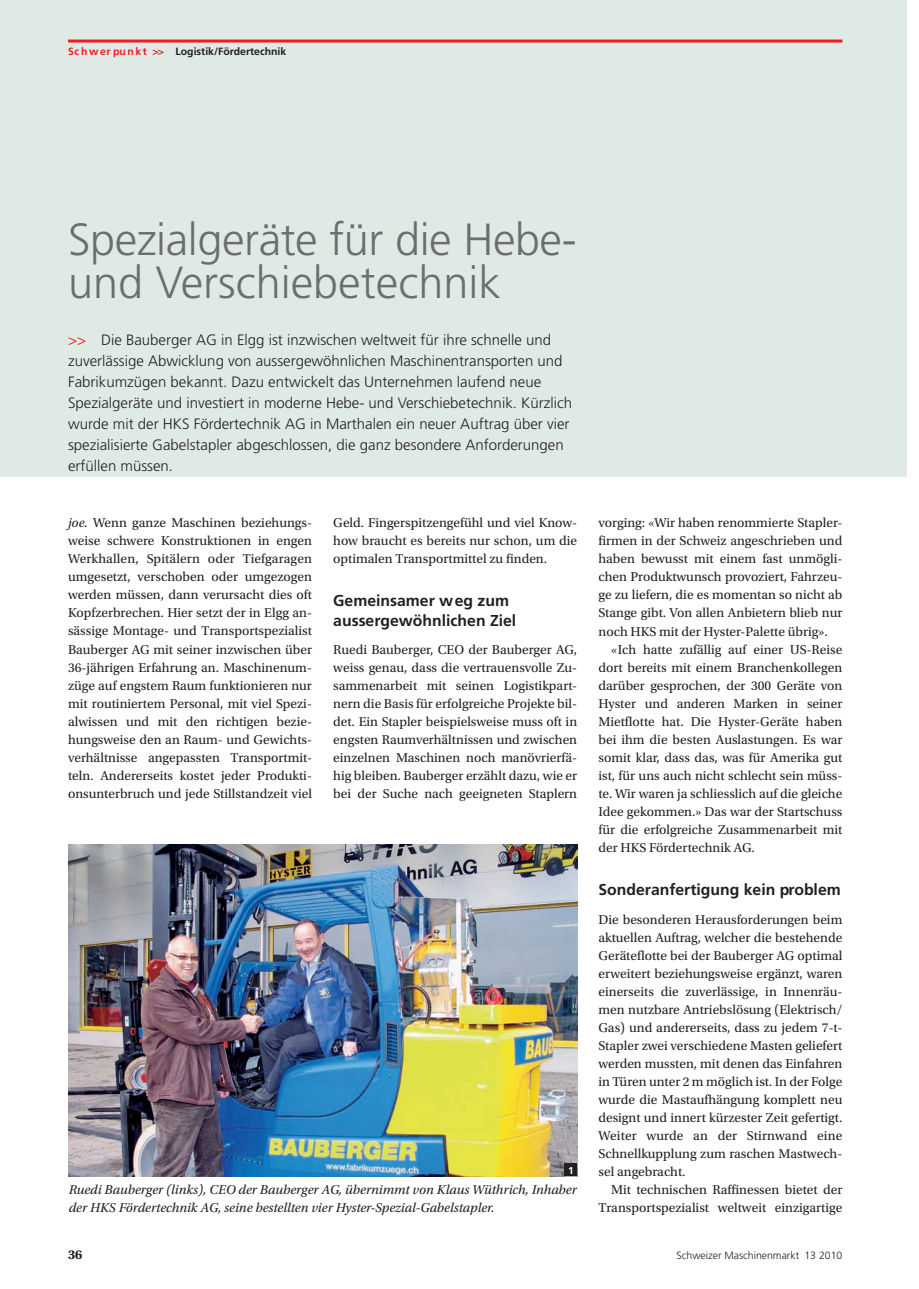
<style>
.page{position:relative;width:919px;height:1289px;background:#fff}
.page>*{position:absolute;margin:0;border:0;box-sizing:border-box;transform-origin:0 0}
.t1{font:300 45px/43.5px "Frutiger LT Std";letter-spacing:-.01em;color:#6c6d70}
.t2{font:700 15.75px/19.5px "Frutiger LT Std";color:#231f20}
.t3{font:300 15px/21px "Frutiger LT Std";color:#231f20}
.t4{font:13.5px/18px "Utopia Std";color:#231f20;text-align:justify}
.t5{font:italic 13.5px/18px "Utopia Std";color:#231f20}
.t6{font:700 13.5px "Utopia Std";color:#231f20}
.t7{font:700 10.5px "Frutiger LT Std";color:#231f20}
.t8{font:300 10.5px "Frutiger LT Std";color:#231f20}
.t9{font:700 10.05px "Frutiger LT Std";color:#fff}
.s1{color:#ee1d23}
.s2{font-style:italic}
</style>
<div class="page">
<div style="left:0;top:0;width:906px;height:476px;background:#e0eae4"></div>
<hr style="left:68px;top:40px;width:774px;height:3px;background:#ee1d23">
<img style="left:68px;top:844px;width:509px;height:332px">
<div style="left:564px;top:1163px;width:13px;height:13px;background:#231f20"></div>
<p class="t7" style="left:68px;top:45px;width:220px"><span class="s1">Sc h w er pu n k t &gt;&gt;</span> Logistik/Fördertechnik</p>
<p class="t1" style="left:68px;top:218px;width:510px">Spezialgeräte für die Hebe&shy;und Verschiebetechnik</p>
<p class="t3" style="left:68px;top:329px;width:505px"><span class="s1">&gt;&gt;</span> Die Bauberger AG in Elgg ist inzwischen weltweit für ihre schnelle und zuverlässige Abwicklung von aussergewöhnlichen Maschinentransporten und Fabrikumzügen bekannt. Dazu entwickelt das Unternehmen laufend neue Spezialgeräte und investiert in moderne Hebe- und Verschiebetechnik. Kürzlich wurde mit der HKS Fördertechnik AG in Marthalen ein neuer Auftrag über vier spezialisierte Gabelstapler abgeschlossen, die ganz besondere Anforderungen erfüllen müssen.</p>
<p class="t4" style="left:68px;top:514px;width:245px"><span class="s2">joe.</span> Wenn ganze Maschinen beziehungs&shy;weise schwere Konstruktionen in engen Werkhallen, Spitälern oder Tiefgaragen umgesetzt, verschoben oder umgezogen werden müssen, dann verursacht dies oft Kopfzerbrechen. Hier setzt der in Elgg an&shy;sässige Montage- und Transportspezialist Bauberger AG mit seiner inzwischen über 36-jährigen Erfahrung an. Maschinenum&shy;züge auf engstem Raum funktionieren nur mit routiniertem Personal, mit viel Spezi&shy;alwissen und mit den richtigen bezie&shy;hungsweise den an Raum- und Gewichts&shy;verhältnisse angepassten Transportmit&shy;teln. Andererseits kostet jeder Produkti&shy;onsunterbruch und jede Stillstandzeit viel</p>
<p class="t4" style="left:333px;top:514px;width:245px">Geld. Fingerspitzengefühl und viel Know&shy;how braucht es bereits nur schon, um die optimalen Transportmittel zu finden.</p>
<p class="t2" style="left:333px;top:591px;width:184px">Gemeinsamer W eg zum aussergewöhnlichen Ziel</p>
<p class="t4" style="left:333px;top:640px;width:245px">Ruedi Bauberger, CEO der Bauberger AG, weiss genau, dass die vertrauensvolle Zu&shy;sammenarbeit mit seinen Logistikpart&shy;nern die Basis für erfolgreiche Projekte bil&shy;det. Ein Stapler beispielsweise muss oft in engsten Raumverhältnissen und zwischen einzelnen Maschinen noch manövrierfä&shy;hig bleiben. Bauberger erzählt dazu, wie er bei der Suche nach geeigneten Staplern</p>
<p class="t9" style="left:568px;top:1164px;width:7px">1</p>
<p class="t5" style="left:69px;top:1181px;width:509px">Ruedi Bauberger (links), CEO der Bauberger AG, übernimmt von Klaus Wüthrich, Inhaber der HKS Fördertechnik AG, seine bestellten vier Hyster-Spezial-Gabelstapler.</p>
<p class="t4" style="left:598px;top:514px;width:245px">vorging: «Wir haben renommierte Stapler-</p>
<p class="t4" style="left:598px;top:532px;width:245px">firmen in der Schweiz angeschrieben und</p>
<p class="t4" style="left:598px;top:550px;width:245px">haben bewusst mit einem fast unmögli-</p>
<p class="t4" style="left:598px;top:568px;width:245px">chen Produktwunsch provoziert, Fahrzeu-</p>
<p class="t4" style="left:598px;top:586px;width:245px">ge zu liefern, die es momentan so nicht ab</p>
<p class="t4" style="left:598px;top:604px;width:245px">Stange gibt. Von allen Anbietern blieb nur</p>
<p class="t4" style="left:598px;top:622px;width:231px">noch HKS mit der Hyster-Palette übrig».</p>
<p class="t4" style="left:611px;top:640px;width:233px">«Ich hatte zufällig auf einer US-Reise</p>
<p class="t4" style="left:598px;top:658px;width:245px">dort bereits mit einem Branchenkollegen</p>
<p class="t4" style="left:598px;top:676px;width:245px">darüber gesprochen, der 300 Geräte von</p>
<p class="t4" style="left:598px;top:694px;width:245px">Hyster und anderen Marken in seiner</p>
<p class="t4" style="left:598px;top:712px;width:245px">Mietflotte hat. Die Hyster-Geräte haben</p>
<p class="t4" style="left:598px;top:730px;width:245px">bei ihm die besten Auslastungen. Es war</p>
<p class="t4" style="left:598px;top:748px;width:245px">somit klar, dass das, was für Amerika gut</p>
<p class="t4" style="left:598px;top:766px;width:245px">ist, für uns auch nicht schlecht sein müss-</p>
<p class="t4" style="left:598px;top:784px;width:245px">te. Wir waren ja schliesslich auf die gleiche</p>
<p class="t4" style="left:598px;top:802px;width:245px">Idee gekommen.» Das war der Startschuss</p>
<p class="t4" style="left:598px;top:820px;width:245px">für die erfolgreiche Zusammenarbeit mit</p>
<p class="t4" style="left:598px;top:838px;width:158px">der HKS Fördertechnik AG.</p>
<p class="t2" style="left:598px;top:879px;width:244px">Sonderanfertigung kein Problem</p>
<p class="t4" style="left:598px;top:910px;width:245px">Die besonderen Herausforderungen beim</p>
<p class="t4" style="left:598px;top:928px;width:245px">aktuellen Auftrag, welcher die bestehende</p>
<p class="t4" style="left:598px;top:946px;width:245px">Geräteflotte bei der Bauberger AG optimal</p>
<p class="t4" style="left:598px;top:964px;width:245px">erweitert beziehungsweise ergänzt, waren</p>
<p class="t4" style="left:598px;top:982px;width:245px">einerseits die zuverlässige, in Innenräu-</p>
<p class="t4" style="left:598px;top:1000px;width:245px">men nutzbare Antriebslösung (Elektrisch/</p>
<p class="t4" style="left:598px;top:1018px;width:245px">Gas) und andererseits, dass zu jedem 7-t-</p>
<p class="t4" style="left:598px;top:1036px;width:245px">Stapler zwei verschiedene Masten geliefert</p>
<p class="t4" style="left:598px;top:1055px;width:245px">werden mussten, mit denen das Einfahren</p>
<p class="t4" style="left:598px;top:1073px;width:245px">in Türen unter 2 m möglich ist. In der Folge</p>
<p class="t4" style="left:598px;top:1091px;width:245px">wurde die Mastaufhängung komplett neu</p>
<p class="t4" style="left:598px;top:1109px;width:245px">designt und innert kürzester Zeit gefertigt.</p>
<p class="t4" style="left:598px;top:1127px;width:245px">Weiter wurde an der Stirnwand eine</p>
<p class="t4" style="left:598px;top:1145px;width:245px">Schnellkupplung zum raschen Mastwech-</p>
<p class="t4" style="left:598px;top:1163px;width:88px">sel angebracht.</p>
<p class="t4" style="left:611px;top:1181px;width:233px">Mit technischen Raffinessen bietet der</p>
<p class="t4" style="left:598px;top:1199px;width:245px">Transportspezialist weltweit einzigartige</p>
<p class="t6" style="left:68px;top:1246px;width:16px">36</p>
<p class="t8" style="left:676px;top:1249px;width:167px">Schweizer Maschinenmarkt 13 2010</p>
</div>
